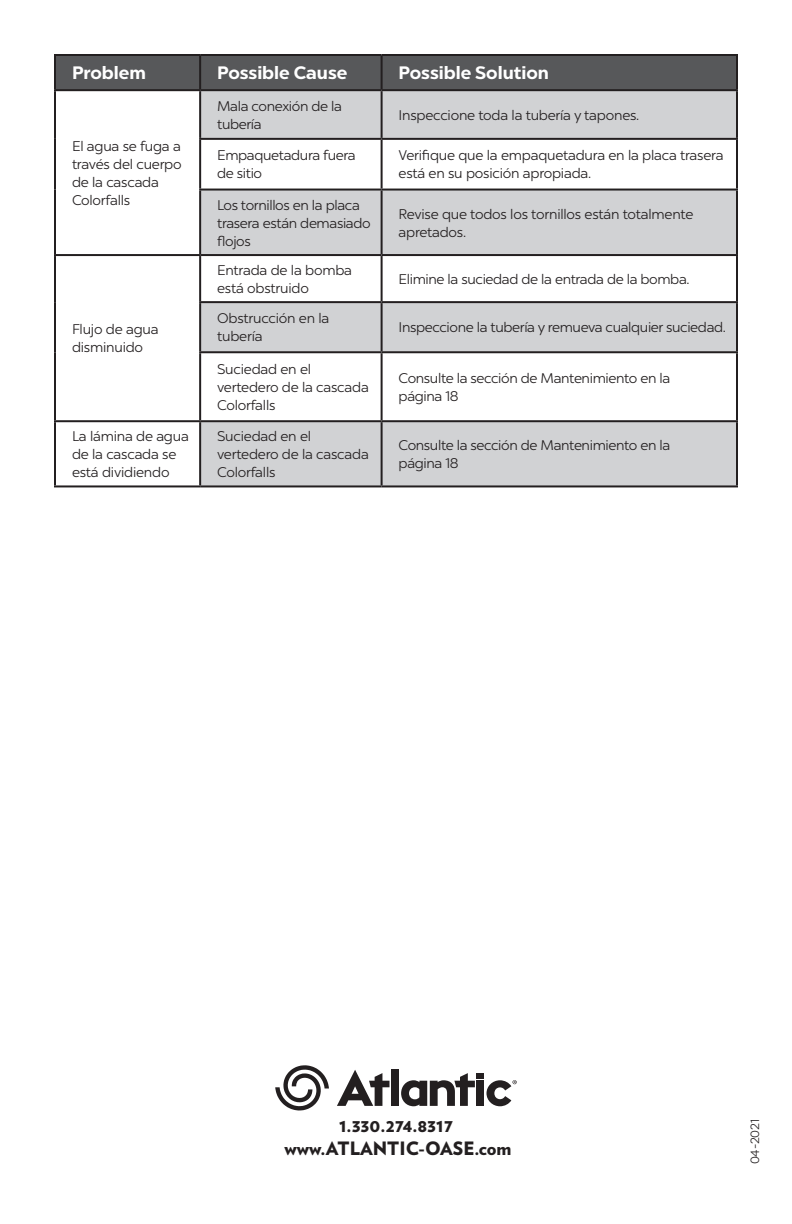
<style>
.page{position:relative;width:792px;height:1224px;background:#fff}
.page>*{position:absolute;margin:0;border:0;box-sizing:border-box;transform-origin:0 0}
.t1{font:900 18.4px/23px "Verlag";color:#231f20;text-align:center}
.t2{font:700 18px "Chronica Pro";color:#fff}
.t3{font:14px/18px "Chronica Pro";letter-spacing:-.015em;color:#231f20}
.heads{font:12px "Chronica Pro";color:#231f20}
</style>
<div class="page">
<svg style="left:275px;top:1065px;width:54px;height:45px"></svg>
<div style="left:476px;top:1073px;width:8px;height:6px;background:#231f20"></div>
<div style="left:391px;top:1070px;width:8px;height:36px;background:#231f20"></div>
<div style="left:476px;top:1081px;width:8px;height:25px;background:#231f20"></div>
<svg style="left:337px;top:1070px;width:53px;height:36px"></svg>
<svg style="left:401px;top:1073px;width:74px;height:33px"></svg>
<svg style="left:486px;top:1080px;width:31px;height:26px"></svg>
<div style="left:56px;top:56px;width:680px;height:33px;background:#57585a"></div>
<svg style="left:56px;top:91px;width:143px;height:332px"></svg>
<svg style="left:201px;top:91px;width:535px;height:394px;fill:#d1d2d4"></svg>
<hr style="left:54px;top:54px;width:146px;height:2px;background:#231f20">
<hr style="left:54px;top:56px;width:2px;height:33px;background:#231f20">
<hr style="left:200px;top:54px;width:182px;height:2px;background:#231f20">
<hr style="left:199px;top:56px;width:2px;height:33px;background:#231f20">
<hr style="left:382px;top:54px;width:356px;height:2px;background:#231f20">
<hr style="left:381px;top:56px;width:2px;height:33px;background:#231f20">
<hr style="left:736px;top:56px;width:2px;height:33px;background:#231f20">
<hr style="left:54px;top:89px;width:146px;height:2px;background:#231f20">
<hr style="left:54px;top:91px;width:2px;height:48px;background:#231f20">
<hr style="left:200px;top:89px;width:182px;height:2px;background:#231f20">
<hr style="left:382px;top:89px;width:356px;height:2px;background:#231f20">
<hr style="left:54px;top:139px;width:2px;height:51px;background:#231f20">
<hr style="left:199px;top:140px;width:2px;height:49px;background:#231f20">
<hr style="left:381px;top:140px;width:2px;height:49px;background:#231f20">
<hr style="left:736px;top:140px;width:2px;height:49px;background:#231f20">
<hr style="left:54px;top:190px;width:2px;height:64px;background:#231f20">
<hr style="left:54px;top:254px;width:146px;height:2px;background:#231f20">
<hr style="left:54px;top:256px;width:2px;height:46px;background:#231f20">
<hr style="left:199px;top:256px;width:2px;height:45px;background:#231f20">
<hr style="left:381px;top:256px;width:2px;height:45px;background:#231f20">
<hr style="left:736px;top:256px;width:2px;height:45px;background:#231f20">
<hr style="left:54px;top:302px;width:2px;height:50px;background:#231f20">
<hr style="left:54px;top:352px;width:2px;height:68px;background:#231f20">
<hr style="left:199px;top:353px;width:2px;height:67px;background:#231f20">
<hr style="left:381px;top:353px;width:2px;height:67px;background:#231f20">
<hr style="left:736px;top:353px;width:2px;height:67px;background:#231f20">
<hr style="left:54px;top:420px;width:146px;height:2px;background:#231f20">
<hr style="left:54px;top:422px;width:2px;height:63px;background:#231f20">
<hr style="left:54px;top:485px;width:146px;height:2px;background:#231f20">
<hr style="left:199px;top:91px;width:2px;height:47px;background:#231f20">
<hr style="left:199px;top:138px;width:183px;height:2px;background:#231f20">
<hr style="left:381px;top:91px;width:2px;height:47px;background:#231f20">
<hr style="left:736px;top:91px;width:2px;height:47px;background:#231f20">
<hr style="left:382px;top:138px;width:356px;height:2px;background:#231f20">
<hr style="left:199px;top:189px;width:183px;height:2px;background:#231f20">
<hr style="left:199px;top:191px;width:2px;height:63px;background:#231f20">
<hr style="left:200px;top:254px;width:182px;height:2px;background:#231f20">
<hr style="left:382px;top:189px;width:356px;height:2px;background:#231f20">
<hr style="left:381px;top:191px;width:2px;height:63px;background:#231f20">
<hr style="left:736px;top:191px;width:2px;height:63px;background:#231f20">
<hr style="left:382px;top:254px;width:356px;height:2px;background:#231f20">
<hr style="left:199px;top:301px;width:183px;height:2px;background:#231f20">
<hr style="left:199px;top:303px;width:2px;height:48px;background:#231f20">
<hr style="left:199px;top:351px;width:183px;height:2px;background:#231f20">
<hr style="left:382px;top:301px;width:356px;height:2px;background:#231f20">
<hr style="left:381px;top:303px;width:2px;height:48px;background:#231f20">
<hr style="left:736px;top:303px;width:2px;height:48px;background:#231f20">
<hr style="left:382px;top:351px;width:356px;height:2px;background:#231f20">
<hr style="left:200px;top:420px;width:182px;height:2px;background:#231f20">
<hr style="left:199px;top:422px;width:2px;height:63px;background:#231f20">
<hr style="left:200px;top:485px;width:182px;height:2px;background:#231f20">
<hr style="left:382px;top:420px;width:356px;height:2px;background:#231f20">
<hr style="left:381px;top:422px;width:2px;height:63px;background:#231f20">
<hr style="left:736px;top:422px;width:2px;height:63px;background:#231f20">
<hr style="left:382px;top:485px;width:356px;height:2px;background:#231f20">
<p class="t2" style="left:72px;top:62px;width:75px">Problem</p>
<p class="t2" style="left:217px;top:62px;width:132px">Possible Cause</p>
<p class="t2" style="left:399px;top:62px;width:152px">Possible Solution</p>
<p class="t3" style="left:72px;top:137px;width:111px">El agua se fuga a través del cuerpo de la cascada<br>Colorfalls</p>
<p class="t3" style="left:72px;top:321px;width:88px">Flujo de agua disminuido</p>
<p class="t3" style="left:217px;top:97px;width:126px">Mala conexión de la tubería</p>
<p class="t3" style="left:399px;top:106px;width:242px">Inspeccione toda la tubería y tapones.</p>
<p class="t3" style="left:217px;top:147px;width:140px">Empaquetadura fuera de sitio</p>
<p class="t3" style="left:399px;top:147px;width:326px">Verifique que la empaquetadura en la placa trasera está en su posición apropiada.</p>
<p class="t3" style="left:217px;top:196px;width:155px">Los tornillos en la placa trasera están demasiado flojos</p>
<p class="t3" style="left:399px;top:205px;width:296px">Revise que todos los tornillos están totalmente apretados.</p>
<p class="t3" style="left:217px;top:261px;width:136px">Entrada de la bomba está obstruido</p>
<p class="t3" style="left:399px;top:270px;width:293px">Elimine la suciedad de la entrada de la bomba.</p>
<p class="t3" style="left:217px;top:310px;width:114px">Obstrucción en la tubería</p>
<p class="t3" style="left:399px;top:319px;width:329px">Inspeccione la tubería y remueva cualquier suciedad.</p>
<p class="t3" style="left:217px;top:360px;width:153px">Suciedad en el vertedero de la cascada<br>Colorfalls</p>
<p class="t3" style="left:399px;top:369px;width:273px">Consulte la sección de Mantenimiento en la página 18</p>
<p class="t3" style="left:72px;top:427px;width:118px">La lámina de agua de la cascada se está dividiendo</p>
<p class="t3" style="left:217px;top:427px;width:153px">Suciedad en el vertedero de la cascada<br>Colorfalls</p>
<p class="t3" style="left:399px;top:436px;width:273px">Consulte la sección de Mantenimiento en la página 18</p>
<p class="t1" style="left:284px;top:1113px;width:229px">1.330.274.8317 www.ATLANTIC-OASE.com</p>
<p class="heads" style="left:748px;top:1164px;width:47px;rotate:-90deg">04-2021</p>
</div>
